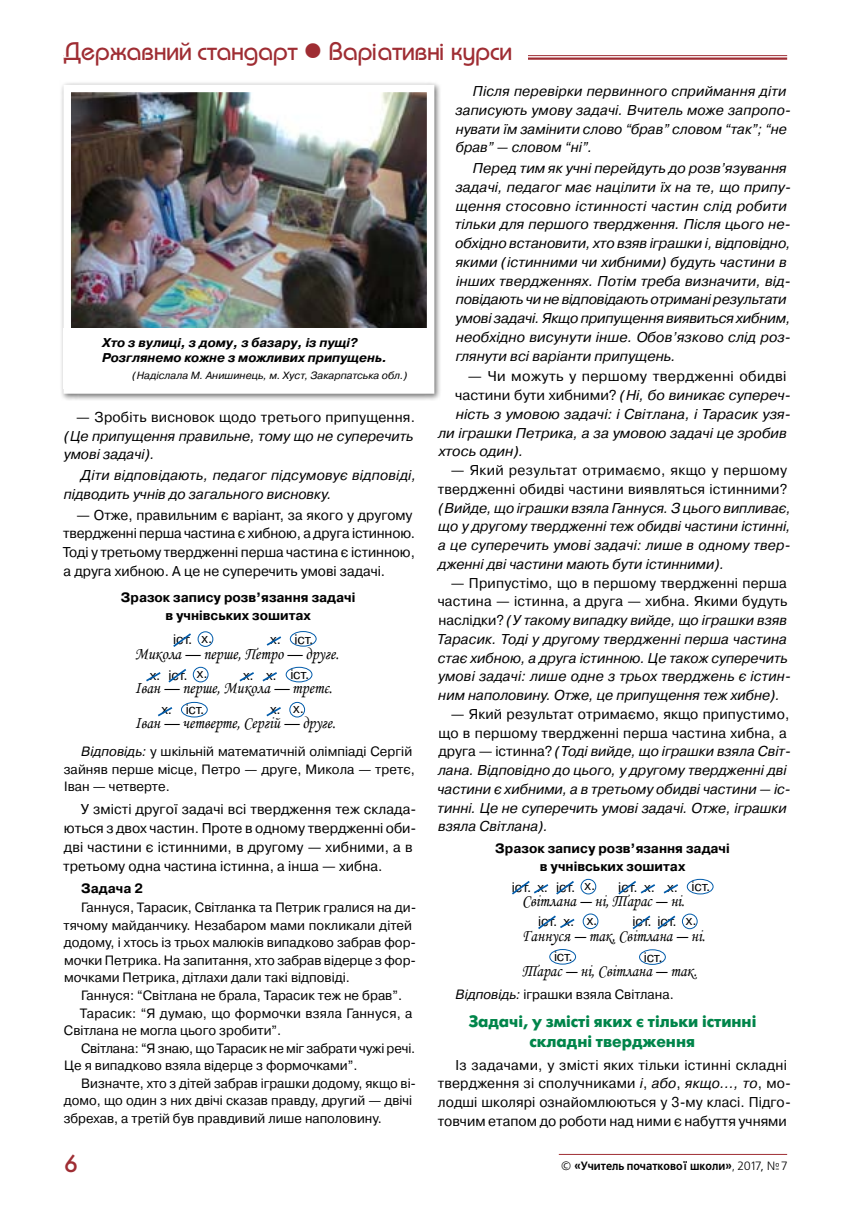
<style>
.page{position:relative;width:851px;height:1212px;background:#fff}
.page>*{position:absolute;margin:0;border:0;box-sizing:border-box;transform-origin:0 0}
.t1{font:500 25.5px "Bauhaus C";color:#9f2d33}
.t2{font:25.5px "Futura Medium C";color:#9f2d33}
.t3{font:17.25px/34.8px "Monotype Corsiva";color:#000;scale:.9 1}
.t4{font:700 16.5px/19.8px "Futuris C";color:#00854a;text-align:center}
.t5{font:italic 14.25px/18.8px "Pragmatica C";color:#000}
.t6{font:14.25px/18.8px "Pragmatica C";letter-spacing:.005em;color:#000}
.t7{font:14.25px "Pragmatica C";letter-spacing:.025em;color:#000}
.t8{font:13.8px "Pragmatica C";color:#000}
.t9{font:13.5px/17.5px "Pragmatica C";color:#000}
.t10{font:700 13.5px/17.5px "Pragmatica C";color:#000;text-align:center}
.t11{font:italic 700 12.75px/15.3px "Pragmatica C";color:#000}
.t12{font:700 12px "Free Set C";color:#000;scale:.9 1}
.t13{font:italic 10.5px "Pragmatica C";color:#000}
.s1{font-style:italic}
.s2{font-style:normal}
.s3{font-weight:400}
</style>
<div class="page">
<hr style="left:64px;top:55px;width:723px;height:1px;background:#9f2d33">
<hr style="left:64px;top:57px;width:723px;height:3px;background:#9f2d33">
<hr style="left:558px;top:1154px;width:229px;height:1px;background:#9f2d33">
<svg style="left:173px;top:633px;width:18px;height:14px"></svg>
<svg style="left:266px;top:636px;width:16px;height:10px"></svg>
<svg style="left:266px;top:707px;width:15px;height:10px"></svg>
<svg style="left:239px;top:672px;width:38px;height:10px"></svg>
<svg style="left:146px;top:669px;width:41px;height:14px"></svg>
<svg style="left:158px;top:707px;width:15px;height:10px"></svg>
<div style="left:198px;top:631px;width:15px;height:16px;border:1px solid #005baa;border-radius:50%"></div>
<div style="left:193px;top:667px;width:15px;height:15px;border:1px solid #005baa;border-radius:50%"></div>
<div style="left:289px;top:702px;width:16px;height:15px;border:1px solid #005baa;border-radius:50%"></div>
<div style="left:290px;top:631px;width:26px;height:15px;border:1px solid #005baa;border-radius:50%"></div>
<div style="left:286px;top:667px;width:26px;height:15px;border:1px solid #005baa;border-radius:50%"></div>
<div style="left:181px;top:702px;width:27px;height:15px;border:1px solid #005baa;border-radius:50%"></div>
<svg style="left:632px;top:915px;width:44px;height:15px"></svg>
<svg style="left:618px;top:881px;width:60px;height:14px"></svg>
<svg style="left:512px;top:881px;width:62px;height:14px"></svg>
<svg style="left:538px;top:915px;width:37px;height:14px"></svg>
<div style="left:580px;top:879px;width:16px;height:15px;border:1px solid #005baa;border-radius:50%"></div>
<div style="left:682px;top:914px;width:15px;height:15px;border:1px solid #005baa;border-radius:50%"></div>
<div style="left:582px;top:913px;width:16px;height:16px;border:1px solid #005baa;border-radius:50%"></div>
<div style="left:686px;top:879px;width:27px;height:15px;border:1px solid #005baa;border-radius:50%"></div>
<div style="left:549px;top:949px;width:27px;height:15px;border:1px solid #005baa;border-radius:50%"></div>
<div style="left:639px;top:949px;width:26px;height:16px;border:1px solid #005baa;border-radius:50%"></div>
<div style="left:59px;top:80px;width:382px;height:321px;background:#000;opacity:.56"></div>
<img style="left:60px;top:81px;width:378px;height:316px">
<div style="left:64px;top:328px;width:369px;height:61px;background:#fff"></div>
<div style="left:64px;top:41px;width:463px;height:33px;background:#fff"></div>
<h1 class="t1" style="left:64px;top:37px;width:449px">Державний стандарт ● Варіативні курси</h1>
<p class="t11" style="left:102px;top:335px;width:286px">Хто з вулиці, з дому, з базару, із пущі?<br>Розглянемо кожне з можливих припущень.</p>
<p class="t13" style="left:133px;top:369px;width:276px">(Надіслала М. Анишинець, м. Хуст, Закарпатська обл.)</p>
<p class="t6" style="left:76px;top:408px;width:340px">— Зробіть висновок щодо третього припущення.</p>
<p class="t5" style="left:64px;top:426px;width:351px">(Це припущення правильне, тому що не суперечить умові задачі).</p>
<p class="t5" style="left:64px;top:466px;width:353px;text-indent:17px">Діти відповідають, педагог підсумовує відповіді, підводить учнів до загального висновку.</p>
<p class="t6" style="left:63px;top:505px;width:354px;text-indent:14px">— Отже, правильним є варіант, за якого у другому твердженні перша частина є хибною, а друга істинною.<br>Тоді у третьому твердженні перша частина є істинною, а друга хибною. А це не суперечить умові задачі.</p>
<p class="t10" style="left:121px;top:589px;width:236px">Зразок запису розв’язання задачі в учнівських зошитах</p>
<p class="t3" style="left:135px;top:636px;width:228px">Микола — перше, Петро — друге.<br>Iван — перше, Микола — третє.<br>Iван — четверте, Сергій — друге.</p>
<p class="t8" style="left:294px;top:631px;width:20px">іст.</p>
<p class="t8" style="left:290px;top:667px;width:20px">іст.</p>
<p class="t8" style="left:173px;top:632px;width:21px">іст.</p>
<p class="t8" style="left:168px;top:667px;width:21px">іст.</p>
<p class="t8" style="left:201px;top:630px;width:12px">х.</p>
<p class="t8" style="left:197px;top:666px;width:12px">х.</p>
<p class="t8" style="left:270px;top:631px;width:12px">х.</p>
<p class="t8" style="left:150px;top:667px;width:12px">х.</p>
<p class="t8" style="left:243px;top:667px;width:35px">х. х.</p>
<p class="t8" style="left:161px;top:702px;width:12px">х.</p>
<p class="t8" style="left:186px;top:702px;width:20px">іст.</p>
<p class="t9" style="left:64px;top:743px;width:352px;text-indent:17px"><span class="s1">Відповідь:</span> у шкільній математичній олімпіаді Сергій зайняв перше місце, Петро — друге, Микола — третє,<br>Іван — четверте.</p>
<p class="t6" style="left:63px;top:800px;width:354px;text-indent:17px">У змісті другої задачі всі твердження теж склада&shy;ються з двох частин. Проте в одному твердженні оби&shy;дві частини є істинними, в другому — хибними, а в третьому одна частина істинна, а інша — хибна.</p>
<p class="t10" style="left:81px;top:879px;width:63px">Задача 2</p>
<p class="t9" style="left:63px;top:899px;width:354px;text-indent:18px">Ганнуся, Тарасик, Світланка та Петрик гралися на ди&shy;тячому майданчику. Незабаром мами покликали дітей додому, і хтось із трьох малюків випадково забрав фор&shy;мочки Петрика. На запитання, хто забрав відерце з фор&shy;мочками Петрика, дітлахи дали такі відповіді.</p>
<p class="t9" style="left:81px;top:986px;width:322px">Ганнуся: “Світлана не брала, Тарасик теж не брав”.</p>
<p class="t9" style="left:80px;top:1004px;width:334px">Тарасик: “Я думаю, що формочки взяла Ганнуся, а</p>
<p class="t9" style="left:64px;top:1022px;width:219px">Світлана не могла цього зробити”.</p>
<p class="t9" style="left:81px;top:1039px;width:336px">Світлана: “Я знаю, що Тарасик не міг забрати чужі речі.</p>
<p class="t9" style="left:64px;top:1057px;width:295px">Це я випадково взяла відерце з формочками”.</p>
<p class="t9" style="left:81px;top:1074px;width:336px">Визначте, хто з дітей забрав іграшки додому, якщо ві-</p>
<p class="t9" style="left:64px;top:1092px;width:350px">домо, що один з них двічі сказав правду, другий — двічі</p>
<p class="t9" style="left:64px;top:1109px;width:319px">збрехав, а третій був правдивий лише наполовину.</p>
<p class="t8" style="left:293px;top:701px;width:12px">х.</p>
<p class="t8" style="left:270px;top:702px;width:12px">х.</p>
<p class="t5" style="left:455px;top:82px;width:337px;text-indent:18px">Після перевірки первинного сприймання діти записують умову задачі. Вчитель може запропо&shy;нувати їм замінити слово “брав” словом “так”; “не брав” — словом “ні”.</p>
<p class="t5" style="left:455px;top:159px;width:337px;text-indent:18px">Перед тим як учні перейдуть до розв’язування задачі, педагог має націлити їх на те, що припу&shy;щення стосовно істинності частин слід робити тільки для першого твердження. Після цього не&shy;обхідно встановити, хто взяв іграшки і, відповідно, якими (істинними чи хибними) будуть частини в інших твердженнях. Потім треба визначити, від&shy;повідають чи не відповідають отримані результати умові задачі. Якщо припущення виявиться хибним, необхідно висунути інше. Обов’язково слід роз&shy;глянути всі варіанти припущень.</p>
<p class="t7" style="left:468px;top:369px;width:320px">— Чи можуть у першому твердженні обидві</p>
<p class="t5" style="left:455px;top:386px;width:337px"><span class="s2">частини бути хибними?</span> (Ні, бо виникає супереч-</p>
<p class="t5" style="left:455px;top:405px;width:337px">ність з умовою задачі: і Світлана, і Тарасик узя-</p>
<p class="t5" style="left:438px;top:423px;width:350px">ли іграшки Петрика, а за умовою задачі це зробив</p>
<p class="t5" style="left:438px;top:442px;width:86px">хтось один).</p>
<p class="t6" style="left:437px;top:461px;width:351px;text-align:right">— Який результат отримаємо, якщо у першому твердженні обидві частини виявляться істинними?</p>
<p class="t5" style="left:438px;top:498px;width:354px;text-align:justify">(Вийде, що іграшки взяла Ганнуся. З цього випливає, що у другому твердженні теж обидві частини істинні, а це суперечить умові задачі: лише в одному твер&shy;дженні дві частини мають бути істинними).</p>
<p class="t5" style="left:437px;top:573px;width:355px;text-indent:14px"><span class="s2">— Припустімо, що в першому твердженні перша частина — істинна, а друга — хибна. Якими будуть наслідки?</span> (У такому випадку вийде, що іграшки взяв Тарасик. Тоді у другому твердженні перша частина стає хибною, а друга істинною. Це також суперечить умові задачі: лише одне з трьох тверджень є істин&shy;ним наполовину. Отже, це припущення теж хибне).</p>
<p class="t5" style="left:437px;top:704px;width:355px;text-indent:13px"><span class="s2">— Який результат отримаємо, якщо припустимо, що в першому твердженні перша частина хибна, а друга — істинна?</span> (Тоді вийде, що іграшки взяла Світ&shy;лана. Відповідно до цього, у другому твердженні дві частини є хибними, а в третьому обидві частини — іс&shy;тинні. Це не суперечить умові задачі. Отже, іграшки взяла Світлана).</p>
<p class="t10" style="left:495px;top:840px;width:236px">Зразок запису розв’язання задачі в учнівських зошитах</p>
<p class="t3" style="left:522px;top:884px;width:205px">Світлана ― ні, Тарас ― ні.<br>Ганнуся ― так, Світлана ― ні.<br>Тарас ― ні, Світлана ― так.</p>
<p class="t8" style="left:691px;top:879px;width:20px">іст.</p>
<p class="t8" style="left:512px;top:879px;width:38px">іст. х.</p>
<p class="t8" style="left:538px;top:914px;width:38px">іст. х.</p>
<p class="t8" style="left:632px;top:914px;width:46px">іст. іст.</p>
<p class="t8" style="left:556px;top:879px;width:21px">іст.</p>
<p class="t8" style="left:618px;top:879px;width:21px">іст.</p>
<p class="t8" style="left:644px;top:879px;width:35px">х. х.</p>
<p class="t8" style="left:584px;top:878px;width:12px">х.</p>
<p class="t8" style="left:586px;top:912px;width:12px">х.</p>
<p class="t8" style="left:685px;top:913px;width:12px">х.</p>
<p class="t8" style="left:554px;top:949px;width:20px">іст.</p>
<p class="t8" style="left:643px;top:949px;width:20px">іст.</p>
<p class="t9" style="left:455px;top:985px;width:220px"><span class="s1">Відповідь:</span> іграшки взяла Світлана.</p>
<p class="t4" style="left:468px;top:1012px;width:289px">Задачі, у змісті яких є тільки істинні складні твердження</p>
<p class="t6" style="left:437px;top:1055px;width:355px;text-indent:18px">Із задачами, у змісті яких тільки істинні складні твердження зі сполучниками <span class="s1">і</span>, <span class="s1">або</span>, <span class="s1">якщо..., то</span>, мо&shy;лодші школярі ознайомлюються у 3-му класі. Підго&shy;товчим етапом до роботи над ними є набуття учнями</p>
<h1 class="t2" style="left:64px;top:1149px;width:16px">6</h1>
<p class="t12" style="left:560px;top:1159px;width:253px"><span class="s3">©</span> «Учитель початкової школи»<span class="s3">, 2017, №7</span></p>
</div>
